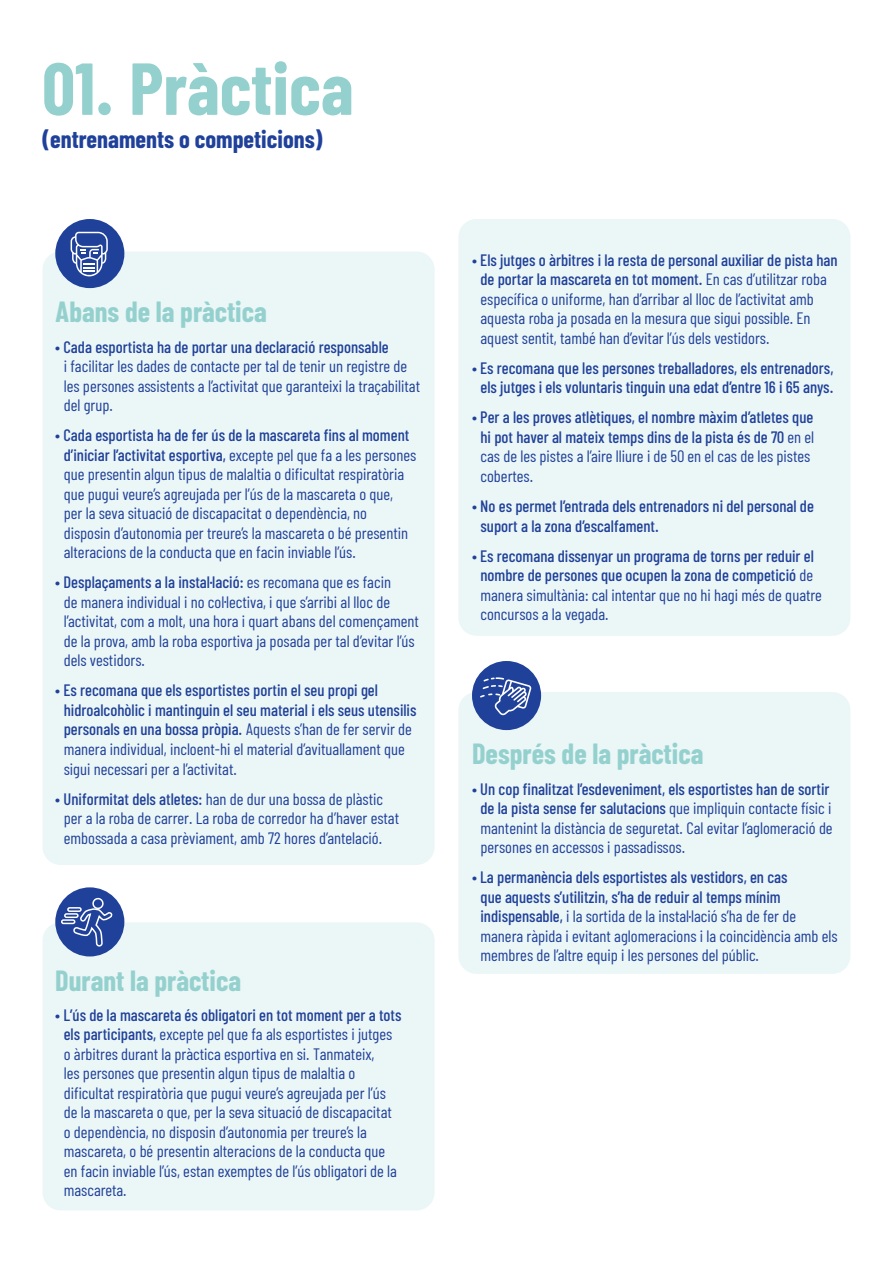
<style>
.page{position:relative;width:893px;height:1263px;background:#fff}
.page>*{position:absolute;margin:0;border:0;box-sizing:border-box;transform-origin:0 0}
.t1{font:700 73.35px "Barlow Condensed";color:#94d1ce}
.t2{font:700 28.5px "Barlow Condensed";color:#94d1ce}
.t3{font:700 24.45px "Barlow Condensed";color:#20419a}
.t4{font:16.5px/19.5px "Barlow Condensed";color:#20419a}
.t5{font:500 16.5px/19.5px "Barlow Condensed";color:#20419a}
.s1{font-weight:500}
.s2{font-weight:400}
</style>
<div class="page">
<div style="left:43px;top:251px;width:392px;height:614px;background:#ebf6f6;border-radius:18px"></div>
<div style="left:43px;top:922px;width:392px;height:288px;background:#ebf6f6;border-radius:18px"></div>
<div style="left:458px;top:219px;width:392px;height:417px;background:#ebf6f6;border-radius:18px"></div>
<div style="left:458px;top:692px;width:392px;height:282px;background:#ebf6f6;border-radius:18px"></div>
<div style="left:55px;top:219px;width:69px;height:69px;background:#20419a;border-radius:50%"></div>
<svg style="left:71px;top:232px;width:37px;height:45px"></svg>
<div style="left:55px;top:887px;width:69px;height:69px;background:#20419a;border-radius:50%"></div>
<svg style="left:72px;top:898px;width:42px;height:59px"></svg>
<div style="left:67px;top:907px;width:15px;height:5px;border:2px solid #fff;border-radius:2px"></div>
<div style="left:64px;top:913px;width:15px;height:5px;border:2px solid #fff;border-radius:2px"></div>
<div style="left:61px;top:919px;width:14px;height:5px;border:2px solid #fff;border-radius:2px"></div>
<div style="left:472px;top:661px;width:69px;height:69px;background:#20419a;border-radius:50%"></div>
<svg style="left:480px;top:677px;width:52px;height:38px"></svg>
<h1 class="t1" style="left:43px;top:43px;width:313px">01. Pràctica</h1>
<h3 class="t3" style="left:43px;top:124px;width:281px">(entrenaments o competicions)</h3>
<h2 class="t2" style="left:55px;top:294px;width:213px">Abans de la pràctica</h2>
<p class="t5" style="left:55px;top:336px;width:335px">• Cada esportista ha de portar una declaració responsable</p>
<p class="t4" style="left:64px;top:356px;width:358px">i facilitar les dades de contacte per tal de tenir un registre de les persones assistents a l’activitat que garanteixi la traçabilitat del grup.</p>
<p class="t4" style="left:64px;top:425px;width:354px;text-indent:-8px"><span class="s1">• Cada esportista ha de fer ús de la mascareta fins al moment d’iniciar l’activitat esportiva,</span> excepte pel que fa a les persones que presentin algun tipus de malaltia o dificultat respiratòria que pugui veure’s agreujada per l’ús de la mascareta o que,<br>per la seva situació de discapacitat o dependència, no disposin d’autonomia per treure’s la mascareta o bé presentin alteracions de la conducta que en facin inviable l’ús.</p>
<p class="t4" style="left:64px;top:572px;width:357px;text-indent:-9px"><span class="s1">• Desplaçaments a la instal</span><sup>·</sup><span class="s1">lació:</span> es recomana que es facin<br>de manera individual i no col·lectiva, i que s’arribi al lloc de l’activitat, com a molt, una hora i quart abans del començament de la prova, amb la roba esportiva ja posada per tal d’evitar l’ús dels vestidors.</p>
<p class="t5" style="left:64px;top:680px;width:354px;text-indent:-8px">• Es recomana que els esportistes portin el seu propi gel hidroalcohòlic i mantinguin el seu material i els seus utensilis personals en una bossa pròpia. <span class="s2">Aquests s’han de fer servir de manera individual, incloent-hi el material d’avituallament que sigui necessari per a l’activitat.</span></p>
<p class="t4" style="left:64px;top:788px;width:337px;text-indent:-8px"><span class="s1">• Uniformitat dels atletes:</span> han de dur una bossa de plàstic per a la roba de carrer. La roba de corredor ha d’haver estat embossada a casa prèviament, amb 72 hores d’antelació.</p>
<h2 class="t2" style="left:55px;top:963px;width:187px">Durant la pràctica</h2>
<p class="t4" style="left:64px;top:1005px;width:339px;text-indent:-8px"><span class="s1">• L’ús de la mascareta és obligatori en tot moment per a tots els participants,</span> excepte pel que fa als esportistes i jutges o àrbitres durant la pràctica esportiva en si. Tanmateix,<br>les persones que presentin algun tipus de malaltia o dificultat respiratòria que pugui veure’s agreujada per l’ús de la mascareta o que, per la seva situació de discapacitat o dependència, no disposin d’autonomia per treure’s la mascareta, o bé presentin alteracions de la conducta que en facin inviable l’ús, estan exemptes de l’ús obligatori de la mascareta.</p>
<p class="t4" style="left:480px;top:249px;width:359px;text-indent:-8px"><span class="s1">• Els jutges o àrbitres i la resta de personal auxiliar de pista han de portar la mascareta en tot moment.</span> En cas d’utilitzar roba específica o uniforme, han d’arribar al lloc de l’activitat amb aquesta roba ja posada en la mesura que sigui possible. En aquest sentit, també han d’evitar l’ús dels vestidors.</p>
<p class="t5" style="left:472px;top:358px;width:363px;text-align:center">• Es recomana que les persones treballadores, els entrenadors, els jutges i els voluntaris tinguin una edat d’entre 16 i 65 anys.</p>
<p class="t5" style="left:480px;top:407px;width:335px;text-indent:-8px">• Per a les proves atlètiques, el nombre màxim d’atletes que hi pot haver al mateix temps dins de la pista és de 70 <span class="s2">en el cas de les pistes a l’aire lliure i de 50 en el cas de les pistes cobertes.</span></p>
<p class="t5" style="left:480px;top:496px;width:335px;text-indent:-8px">• No es permet l’entrada dels entrenadors ni del personal de suport a la zona d’escalfament.</p>
<p class="t5" style="left:480px;top:546px;width:343px;text-indent:-8px">• Es recomana dissenyar un programa de torns per reduir el nombre de persones que ocupen la zona de competició <span class="s2">de manera simultània: cal intentar que no hi hagi més de quatre concursos a la vegada.</span></p>
<h2 class="t2" style="left:472px;top:736px;width:233px">Després de la pràctica</h2>
<p class="t4" style="left:480px;top:778px;width:354px;text-indent:-8px"><span class="s1">• Un cop finalitzat l’esdeveniment, els esportistes han de sortir de la pista sense fer salutacions</span> que impliquin contacte físic i mantenint la distància de seguretat. Cal evitar l’aglomeració de persones en accessos i passadissos.</p>
<p class="t4" style="left:480px;top:867px;width:359px;text-indent:-8px"><span class="s1">• La permanència dels esportistes als vestidors, en cas<br>que aquests s’utilitzin, s’ha de reduir al temps mínim indispensable,</span> i la sortida de la instal·lació s’ha de fer de manera ràpida i evitant aglomeracions i la coincidència amb els membres de l’altre equip i les persones del públic.</p>
</div>
